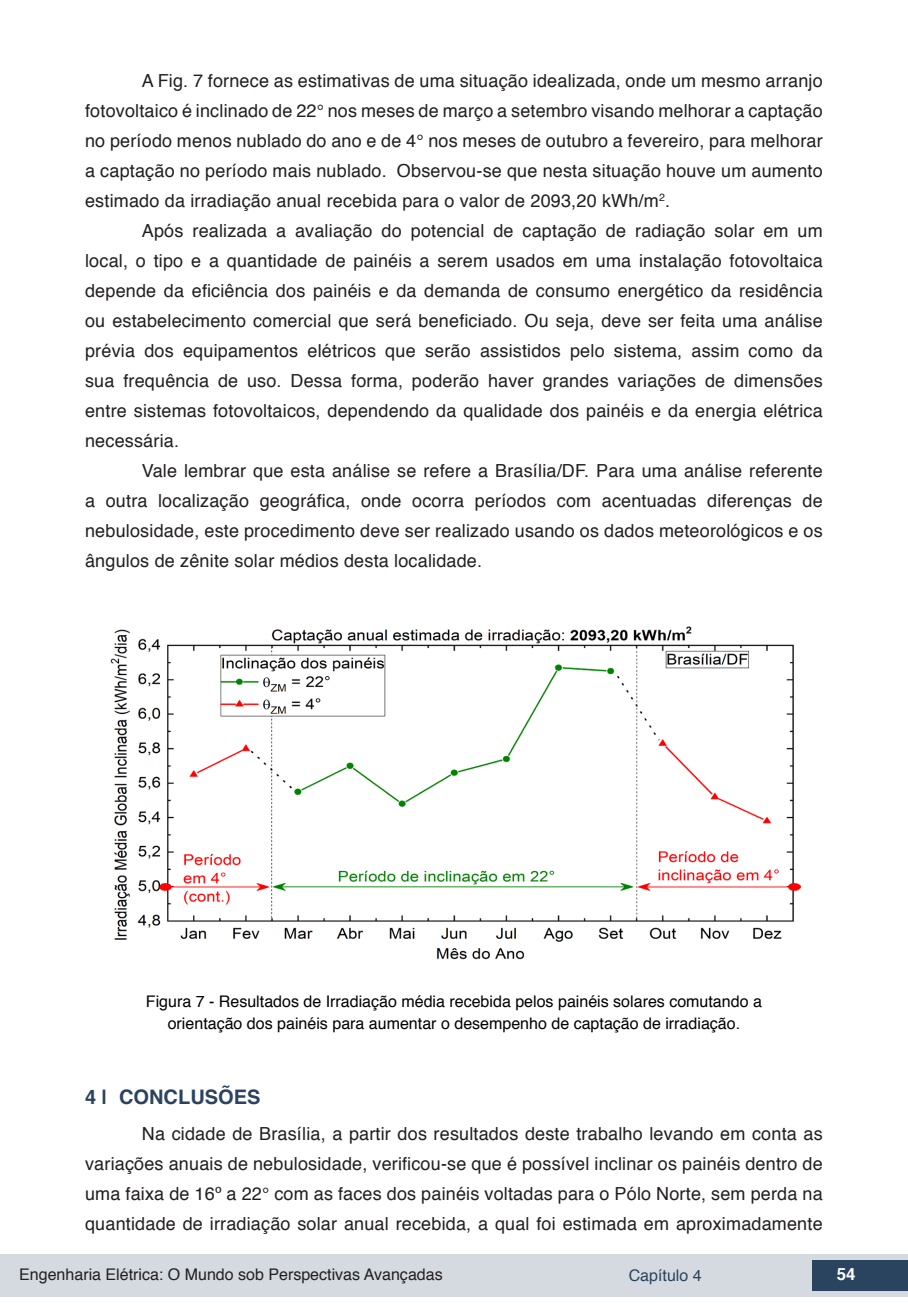
<style>
.page{position:relative;width:908px;height:1304px;background:#fff}
.page>*{position:absolute;margin:0;border:0;box-sizing:border-box;transform-origin:0 0}
.t1{font:700 20px "Helvetica";color:#2a435e}
.t2{font:18px/30px "Helvetica";letter-spacing:.01em;color:#231f20;text-align:justify}
.t3{font:700 16.8px "Helvetica";color:#fff}
.t4{font:16px/22px "Helvetica";color:#000;text-align:center}
.t5{font:16px "Helvetica";color:#231f20}
.t6{font:16px "Helvetica";color:#2a435e}
</style>
<div class="page">
<div style="left:0;top:1254px;width:906px;height:43px;background:#d4dadf"></div>
<div style="left:812px;top:1261px;width:95px;height:30px;background:#2a435e"></div>
<img style="left:110px;top:626px;width:689px;height:334px">
<p class="t2" style="left:85px;top:66px;width:738px;text-indent:57px">A Fig. 7 fornece as estimativas de uma situação idealizada, onde um mesmo arranjo fotovoltaico é inclinado de 22° nos meses de março a setembro visando melhorar a captação no período menos nublado do ano e de 4° nos meses de outubro a fevereiro, para melhorar a captação no período mais nublado. Observou-se que nesta situação houve um aumento estimado da irradiação anual recebida para o valor de 2093,20 kWh/m<sup>2</sup>.</p>
<p class="t2" style="left:85px;top:216px;width:738px;text-indent:57px">Após realizada a avaliação do potencial de captação de radiação solar em um local, o tipo e a quantidade de painéis a serem usados em uma instalação fotovoltaica depende da eficiência dos painéis e da demanda de consumo energético da residência ou estabelecimento comercial que será beneficiado. Ou seja, deve ser feita uma análise prévia dos equipamentos elétricos que serão assistidos pelo sistema, assim como da sua frequência de uso. Dessa forma, poderão haver grandes variações de dimensões entre sistemas fotovoltaicos, dependendo da qualidade dos painéis e da energia elétrica necessária.</p>
<p class="t2" style="left:85px;top:456px;width:738px;text-indent:57px">Vale lembrar que esta análise se refere a Brasília/DF. Para uma análise referente a outra localização geográfica, onde ocorra períodos com acentuadas diferenças de nebulosidade, este procedimento deve ser realizado usando os dados meteorológicos e os ângulos de zênite solar médios desta localidade.</p>
<p class="t4" style="left:146px;top:991px;width:617px">Figura 7 - Resultados de Irradiação média recebida pelos painéis solares comutando a orientação dos painéis para aumentar o desempenho de captação de irradiação.</p>
<p class="t1" style="left:85px;top:1081px;width:177px">4 | CONCLUSÕES</p>
<p class="t2" style="left:85px;top:1119px;width:738px;text-indent:57px">Na cidade de Brasília, a partir dos resultados deste trabalho levando em conta as variações anuais de nebulosidade, verificou-se que é possível inclinar os painéis dentro de uma faixa de 16º a 22° com as faces dos painéis voltadas para o Pólo Norte, sem perda na quantidade de irradiação solar anual recebida, a qual foi estimada em aproximadamente</p>
<p class="t5" style="left:19px;top:1262px;width:425px">Engenharia Elétrica: O Mundo sob Perspectivas Avançadas</p>
<p class="t6" style="left:628px;top:1263px;width:74px">Capítulo 4</p>
<p class="t3" style="left:836px;top:1261px;width:20px">54</p>
</div>
